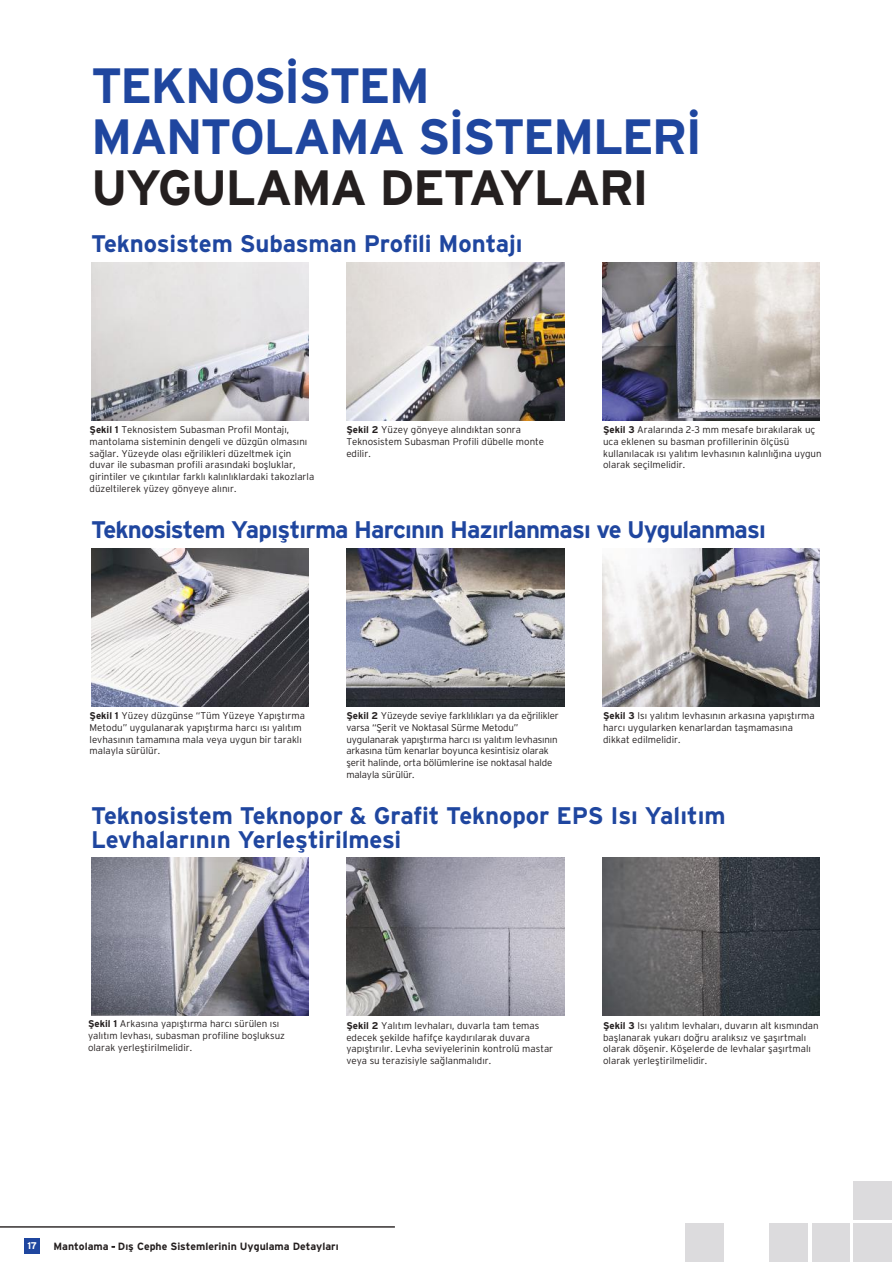
<style>
.page{position:relative;width:893px;height:1263px;background:#fff}
.page>*{position:absolute;margin:0;border:0;box-sizing:border-box;transform-origin:0 0}
.t1{font:49.5px/51px "Interstate Bold TR";letter-spacing:-.04em;color:#1f469f}
.t2{font:49.5px "Interstate Bold TR";letter-spacing:-.035em;color:#241f1f}
.t3{font:24px/24px "Interstate Bold TR";letter-spacing:-.01em;color:#1f469f}
.t4{font:24px "Interstate Bold TR";letter-spacing:-.035em;color:#1f469f}
.t5{font:10.5px "Interstate Bold TR";color:#241f1f}
.t6{font:9.75px/11.7px "Interstate Light TR";color:#241f1f}
.t7{font:700 9.75px "Interstate";color:#fff}
.s1{font-family:"Interstate Bold TR"}
.s2{font-family:"Myriad Pro"}
</style>
<div class="page">
<div style="left:853px;top:1224px;width:38px;height:38px;background:#dcdbdd"></div>
<div style="left:811px;top:1224px;width:38px;height:38px;background:#dcdbdd"></div>
<div style="left:770px;top:1224px;width:38px;height:38px;background:#dcdbdd"></div>
<div style="left:686px;top:1224px;width:38px;height:38px;background:#dcdbdd"></div>
<div style="left:853px;top:1182px;width:38px;height:38px;background:#dcdbdd"></div>
<hr style="left:0;top:1226px;width:395px;height:1px;background:#241f1f">
<div style="left:24px;top:1238px;width:16px;height:16px;background:#1f469f"></div>
<img style="left:91px;top:263px;width:217px;height:158px">
<img style="left:347px;top:263px;width:217px;height:158px">
<img style="left:603px;top:263px;width:217px;height:158px">
<img style="left:347px;top:548px;width:217px;height:158px">
<img style="left:603px;top:548px;width:217px;height:158px">
<img style="left:91px;top:548px;width:217px;height:158px">
<img style="left:91px;top:858px;width:217px;height:157px">
<img style="left:347px;top:858px;width:217px;height:157px">
<img style="left:603px;top:858px;width:217px;height:157px">
<h1 class="t1" style="left:91px;top:60px;width:613px">TEKNOSİSTEM<br>MANTOLAMA SİSTEMLERİ</h1>
<h1 class="t2" style="left:91px;top:160px;width:559px">UYGULAMA DETAYLARI</h1>
<h2 class="t3" style="left:91px;top:231px;width:433px">Teknosistem Subasman Profili Montajı</h2>
<p class="t6" style="left:90px;top:424px;width:226px"><span class="s1">Şekil 1</span> Teknosistem Subasman Profil Montajı, mantolama sisteminin dengeli ve düzgün olmasını sağlar. Yüzeyde olası eğrilikleri düzeltmek için duvar ile subasman profili arasındaki boşluklar, girintiler ve çıkıntılar farklı kalınlıklardaki takozlarla düzeltilerek yüzey gönyeye alınır.</p>
<p class="t6" style="left:346px;top:424px;width:199px"><span class="s1">Şekil 2</span> Yüzey gönyeye alındıktan sonra<br>Teknosistem Subasman Profili dübelle monte edilir.</p>
<p class="t6" style="left:603px;top:424px;width:220px"><span class="s1">Şekil 3</span> Aralarında 2<span class="s2">-</span>3 mm mesafe bırakılarak uç uca eklenen su basman profillerinin ölçüsü kullanılacak ısı yalıtım levhasının kalınlığına uygun olarak seçilmelidir.</p>
<h2 class="t4" style="left:91px;top:516px;width:676px">Teknosistem Yapıştırma Harcının Hazırlanması ve Uygulanması</h2>
<p class="t6" style="left:346px;top:710px;width:214px"><span class="s1">Şekil 2</span> Yüzeyde seviye farklılıkları ya da eğrilikler varsa “Şerit ve Noktasal Sürme Metodu” uygulanarak yapıştırma harcı ısı yalıtım levhasının arkasına tüm kenarlar boyunca kesintisiz olarak şerit halinde, orta bölümlerine ise noktasal halde malayla sürülür.</p>
<p class="t6" style="left:90px;top:710px;width:217px"><span class="s1">Şekil 1</span> Yüzey düzgünse “Tüm Yüzeye Yapıştırma Metodu” uygulanarak yapıştırma harcı ısı yalıtım levhasının tamamına mala veya uygun bir taraklı malayla sürülür.</p>
<p class="t6" style="left:603px;top:710px;width:213px"><span class="s1">Şekil 3</span> Isı yalıtım levhasının arkasına yapıştırma harcı uygularken kenarlardan taşmamasına dikkat edilmelidir.</p>
<h2 class="t3" style="left:91px;top:803px;width:636px">Teknosistem Teknopor &amp; Grafit Teknopor EPS Isı Yalıtım<br>Levhalarının Yerleştirilmesi</h2>
<p class="t6" style="left:88px;top:1018px;width:198px"><span class="s1">Şekil 1</span> Arkasına yapıştırma harcı sürülen ısı yalıtım levhası, subasman profiline boşluksuz olarak yerleştirilmelidir.</p>
<p class="t6" style="left:603px;top:1020px;width:217px"><span class="s1">Şekil 3</span> Isı yalıtım levhaları, duvarın alt kısmından başlanarak yukarı doğru aralıksız ve şaşırtmalı olarak döşenir. Köşelerde de levhalar şaşırtmalı olarak yerleştirilmelidir.</p>
<p class="t6" style="left:346px;top:1020px;width:208px"><span class="s1">Şekil 2</span> Yalıtım levhaları, duvarla tam temas edecek şekilde hafifçe kaydırılarak duvara yapıştırılır. Levha seviyelerinin kontrolü mastar veya su terazisiyle sağlanmalıdır.</p>
<p class="t7" style="left:27px;top:1240px;width:11px">17</p>
<p class="t5" style="left:54px;top:1240px;width:287px">Mantolama <span class="s2">-</span> Dış Cephe Sistemlerinin Uygulama Detayları</p>
</div>
